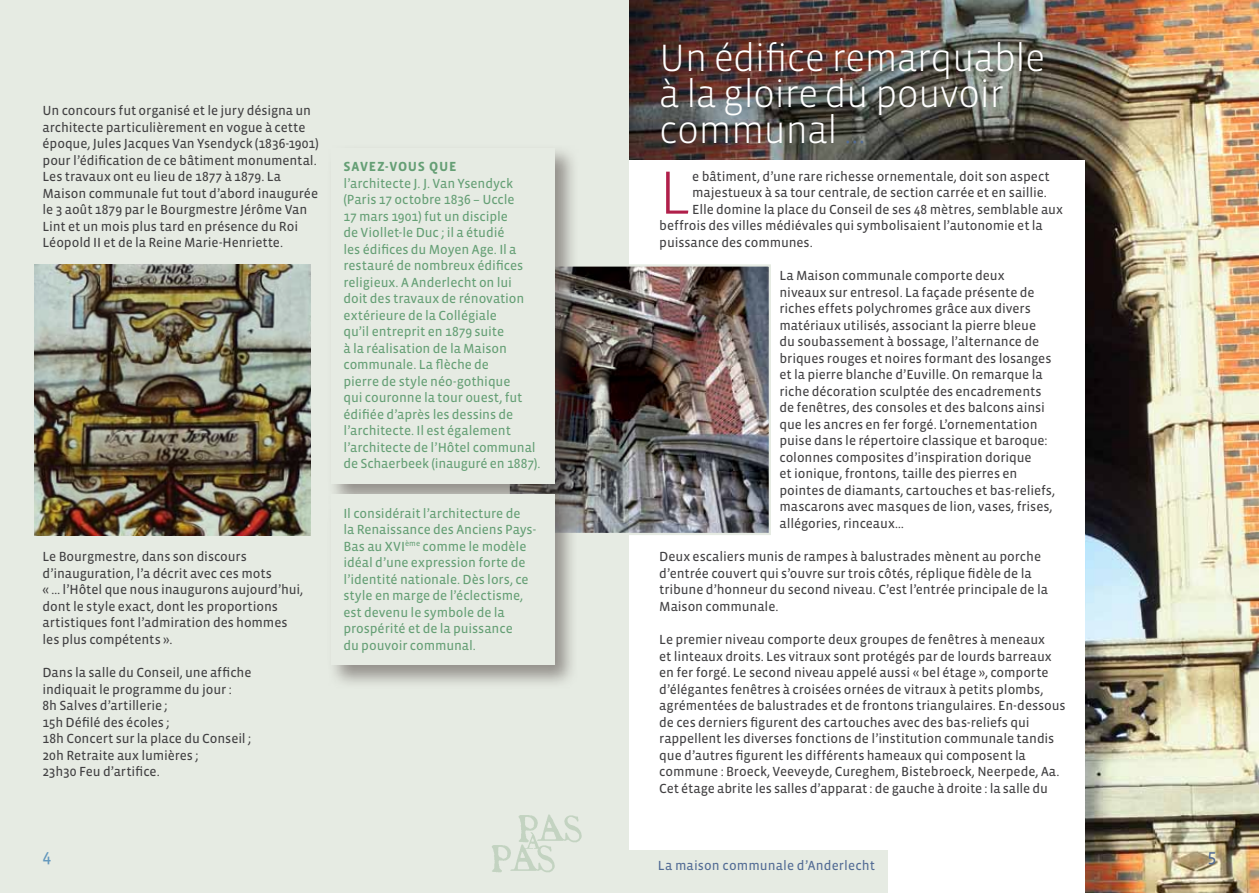
<style>
.page{position:relative;width:1259px;height:893px;background:#fff}
.page>*{position:absolute;margin:0;border:0;box-sizing:border-box;transform-origin:0 0}
.t1{font:300 62.25px "Vista Sans";color:#b01f4a}
.t2{font:300 39px/36px "Vista Sans";letter-spacing:-.02em;color:#fff}
.t3{font:18px "Vista Sans Reg";color:#6398bd}
.t4{font:18px "Vista Sans Reg";color:#536c95}
.t5{font:13.5px/16.5px "Vista Sans Reg";letter-spacing:-.005em;color:#414042}
.t6{font:13.5px/16.5px "Vista Sans Reg";letter-spacing:-.005em;color:#659f75}
.t7{font:13.5px "Vista Sans Reg";letter-spacing:.01em;color:#536c95}
.t8{font:700 13.5px "Vista Sans";letter-spacing:.055em;color:#659f75}
.s1{color:#536c95}
</style>
<div class="page">
<div style="left:0;top:0;width:629px;height:893px;background:#e6ebe3"></div>
<img style="left:629px;top:0;width:630px;height:893px">
<div style="left:629px;top:160px;width:455px;height:733px;background:#fff"></div>
<div style="left:629px;top:850px;width:259px;height:43px;background:#e6ebe3"></div>
<img style="left:579px;top:267px;width:189px;height:265px">
<div style="left:507px;top:264px;width:264px;height:271px;border:2px solid #e6ebe3"></div>
<img style="left:518px;top:814px;width:64px;height:29px">
<img style="left:523px;top:830px;width:20px;height:12px">
<img style="left:492px;top:842px;width:71px;height:31px">
<div style="left:327px;top:144px;width:252px;height:364px;background:#504643;opacity:.55"></div>
<div style="left:331px;top:148px;width:223px;height:336px;background:#e6ebe3"></div>
<div style="left:327px;top:490px;width:252px;height:199px;background:#504643;opacity:.55"></div>
<div style="left:331px;top:494px;width:223px;height:170px;background:#e6ebe3"></div>
<img style="left:35px;top:264px;width:275px;height:271px">
<p class="t5" style="left:43px;top:103px;width:278px">Un concours fut organisé et le jury désigna un architecte particulièrement en vogue à cette époque, Jules Jacques Van Ysendyck (1836-1901) pour l’édification de ce bâtiment monumental.<br>Les travaux ont eu lieu de 1877 à 1879. La Maison communale fut tout d’abord inaugurée le 3 août 1879 par le Bourgmestre Jérôme Van Lint et un mois plus tard en présence du Roi Léopold II et de la Reine Marie-Henriette.</p>
<p class="t5" style="left:43px;top:549px;width:262px">Le Bourgmestre, dans son discours d’inauguration, l’a décrit avec ces mots<br>« … l’Hôtel que nous inaugurons aujourd’hui, dont le style exact, dont les proportions artistiques font l’admiration des hommes les plus compétents ».</p>
<p class="t5" style="left:43px;top:665px;width:210px">Dans la salle du Conseil, une affiche indiquait le programme du jour :<br>8h Salves d’artillerie ;<br>15h Défilé des écoles ;<br>18h Concert sur la place du Conseil ;<br>20h Retraite aux lumières ;<br>23h30 Feu d’artifice.</p>
<p class="t8" style="left:343px;top:160px;width:114px">SAVEZ-VOUS QUE</p>
<p class="t6" style="left:343px;top:175px;width:198px">l’architecte J. J. Van Ysendyck (Paris 17 octobre 1836 – Uccle<br>17 mars 1901) fut un disciple<br>de Viollet-le Duc ; il a étudié<br>les édifices du Moyen Age. Il a restauré de nombreux édifices religieux. A Anderlecht on lui<br>doit des travaux de rénovation extérieure de la Collégiale<br>qu’il entreprit en 1879 suite<br>à la réalisation de la Maison communale. La flèche de<br>pierre de style néo-gothique<br>qui couronne la tour ouest, fut édifiée d’après les dessins de l’architecte. Il est également l’architecte de l’Hôtel communal de Schaerbeek (inauguré en 1887).</p>
<p class="t6" style="left:343px;top:505px;width:194px">Il considérait l’architecture de<br>la Renaissance des Anciens Pays-<br>Bas au XVI<sup>ème</sup> comme le modèle idéal d’une expression forte de l’identité nationale. Dès lors, ce style en marge de l’éclectisme, est devenu le symbole de la prospérité et de la puissance<br>du pouvoir communal.</p>
<h3 class="t3" style="left:43px;top:847px;width:10px">4</h3>
<h2 class="t2" style="left:659px;top:41px;width:387px">Un édifice remarquable à la gloire du pouvoir communal <span class="s1">…</span></h2>
<h1 class="t1" style="left:659px;top:161px;width:32px">L</h1>
<p class="t5" style="left:692px;top:168px;width:359px">e bâtiment, d’une rare richesse ornementale, doit son aspect</p>
<p class="t5" style="left:692px;top:185px;width:356px">majestueux à sa tour centrale, de section carrée et en saillie.</p>
<p class="t5" style="left:692px;top:201px;width:372px">Elle domine la place du Conseil de ses 48 mètres, semblable aux</p>
<p class="t5" style="left:659px;top:218px;width:385px">beffrois des villes médiévales qui symbolisaient l’autonomie et la</p>
<p class="t5" style="left:659px;top:234px;width:155px">puissance des communes.</p>
<p class="t5" style="left:779px;top:268px;width:277px">La Maison communale comporte deux<br>niveaux sur entresol. La façade présente de riches effets polychromes grâce aux divers matériaux utilisés, associant la pierre bleue<br>du soubassement à bossage, l’alternance de briques rouges et noires formant des losanges et la pierre blanche d’Euville. On remarque la riche décoration sculptée des encadrements de fenêtres, des consoles et des balcons ainsi que les ancres en fer forgé. L’ornementation puise dans le répertoire classique et baroque: colonnes composites d’inspiration dorique<br>et ionique, frontons, taille des pierres en pointes de diamants, cartouches et bas-reliefs, mascarons avec masques de lion, vases, frises, allégories, rinceaux…</p>
<p class="t5" style="left:659px;top:549px;width:390px">Deux escaliers munis de rampes à balustrades mènent au porche d’entrée couvert qui s’ouvre sur trois côtés, réplique fidèle de la tribune d’honneur du second niveau. C’est l’entrée principale de la Maison communale.</p>
<p class="t5" style="left:659px;top:632px;width:408px">Le premier niveau comporte deux groupes de fenêtres à meneaux<br>et linteaux droits. Les vitraux sont protégés par de lourds barreaux en fer forgé. Le second niveau appelé aussi « bel étage », comporte d’élégantes fenêtres à croisées ornées de vitraux à petits plombs, agrémentées de balustrades et de frontons triangulaires. En-dessous de ces derniers figurent des cartouches avec des bas-reliefs qui rappellent les diverses fonctions de l’institution communale tandis que d’autres figurent les différents hameaux qui composent la commune : Broeck, Veeveyde, Cureghem, Bistebroeck, Neerpede, Aa.<br>Cet étage abrite les salles d’apparat : de gauche à droite : la salle du</p>
<p class="t7" style="left:658px;top:858px;width:219px">La maison communale d’Anderlecht</p>
<h3 class="t4" style="left:1207px;top:847px;width:10px">5</h3>
</div>
